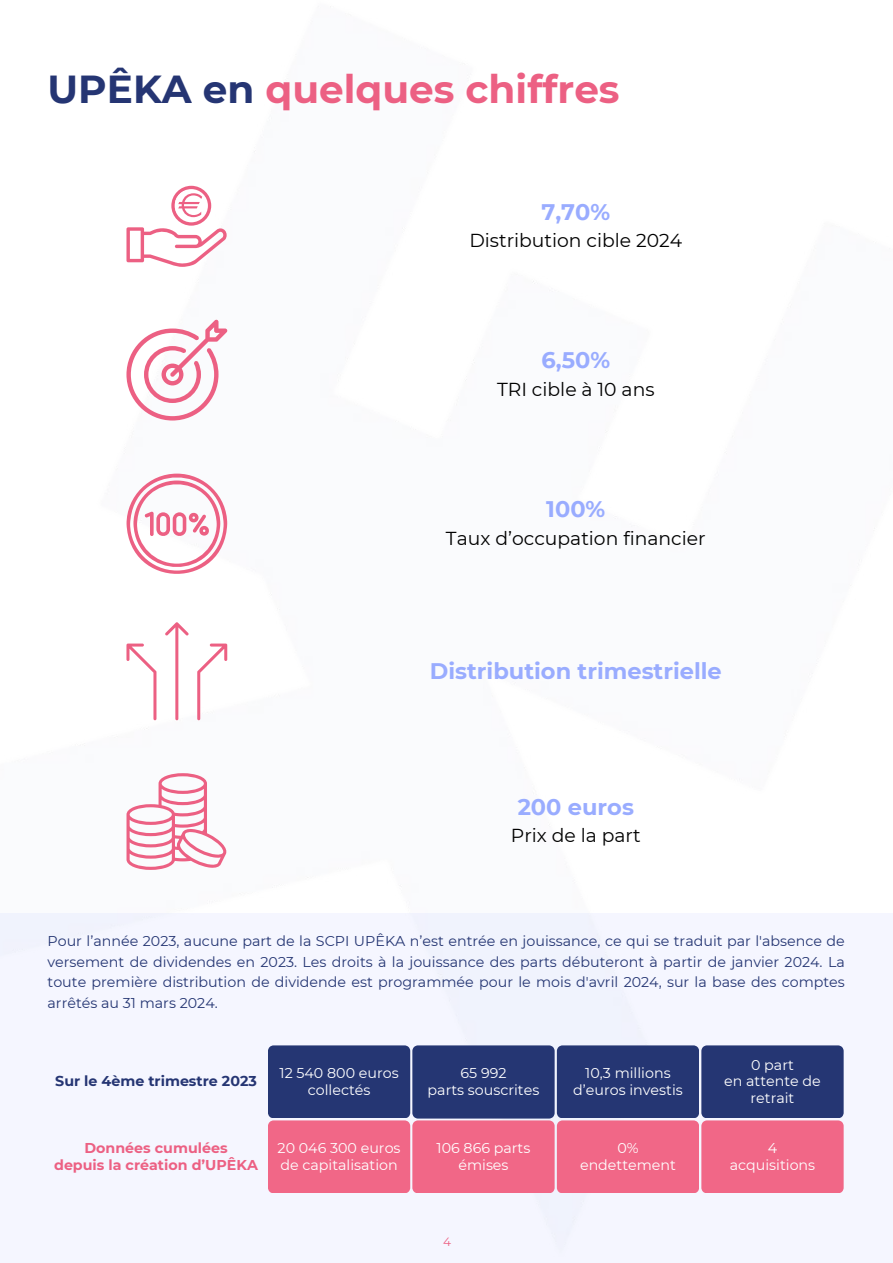
<style>
.page{position:relative;width:893px;height:1263px;background:#fff}
.page>*{position:absolute;margin:0;border:0;box-sizing:border-box;transform-origin:0 0}
.t1{font:700 39px "Montserrat";color:#ec6083}
.t2{font:700 22.5px "Montserrat";color:#99acff}
.t3{font:18.75px "Montserrat";color:#000}
.t4{font:14.25px/20.9px "Montserrat";color:#253673;text-align:justify}
.t5{font:14.25px/16.9px "Montserrat";color:#fff;text-align:center}
.t6{font:700 14.25px/16.9px "Montserrat";color:#ec6083;text-align:center}
.t7{font:700 14.25px "Montserrat";color:#253573}
.t8{font:12px "Montserrat";color:#ec6083}
.s1{color:#253573}
</style>
<div class="page">
<div style="left:0;top:913px;width:893px;height:350px;background:#f5f6ff"></div>
<svg style="left:268px;top:1045px;width:575px;height:148px;background:#8e5381"></svg>
<svg style="left:126px;top:320px;width:101px;height:100px"></svg>
<svg style="left:126px;top:773px;width:101px;height:97px"></svg>
<svg style="left:127px;top:473px;width:100px;height:101px"></svg>
<svg style="left:197px;top:643px;width:30px;height:77px"></svg>
<svg style="left:126px;top:643px;width:30px;height:77px"></svg>
<svg style="left:165px;top:622px;width:24px;height:98px"></svg>
<svg style="left:126px;top:186px;width:101px;height:81px"></svg>
<h1 class="t1" style="left:48px;top:65px;width:573px"><span class="s1">UPÊKA en</span> quelques chiffres</h1>
<h2 class="t2" style="left:541px;top:198px;width:70px">7,70%</h2>
<h3 class="t3" style="left:469px;top:229px;width:214px">Distribution cible 2024</h3>
<h2 class="t2" style="left:541px;top:347px;width:70px">6,50%</h2>
<h3 class="t3" style="left:497px;top:378px;width:159px">TRI cible à 10 ans</h3>
<h2 class="t2" style="left:546px;top:495px;width:61px">100%</h2>
<h3 class="t3" style="left:446px;top:527px;width:261px">Taux d’occupation financier</h3>
<h2 class="t2" style="left:430px;top:657px;width:293px">Distribution trimestrielle</h2>
<h2 class="t2" style="left:518px;top:793px;width:118px">200 euros</h2>
<h3 class="t3" style="left:511px;top:824px;width:131px">Prix de la part</h3>
<p class="t4" style="left:48px;top:930px;width:798px">Pour l’année 2023, aucune part de la SCPI UPÊKA n’est entrée en jouissance, ce qui se traduit par l'absence de versement de dividendes en 2023. Les droits à la jouissance des parts débuteront à partir de janvier 2024. La toute première distribution de dividende est programmée pour le mois d'avril 2024, sur la base des comptes arrêtés au 31 mars 2024.</p>
<p class="t7" style="left:55px;top:1073px;width:203px">Sur le 4ème trimestre 2023</p>
<p class="t5" style="left:279px;top:1064px;width:121px">12 540 800 euros collectés</p>
<p class="t5" style="left:428px;top:1064px;width:113px">65 992<br>parts souscrites</p>
<p class="t5" style="left:573px;top:1064px;width:111px">10,3 millions d’euros investis</p>
<p class="t6" style="left:54px;top:1139px;width:205px">Données cumulées<br>depuis la création d’UPÊKA</p>
<p class="t5" style="left:278px;top:1139px;width:124px;text-align:left">20 046 300 euros de capitalisation</p>
<p class="t5" style="left:436px;top:1139px;width:95px">106 866 parts émises</p>
<p class="t5" style="left:580px;top:1139px;width:97px">0% endettement</p>
<p class="t5" style="left:724px;top:1056px;width:98px">0 part<br>en attente de retrait</p>
<p class="t5" style="left:730px;top:1139px;width:87px">4 acquisitions</p>
<p class="t8" style="left:443px;top:1234px;width:9px">4</p>
</div>
